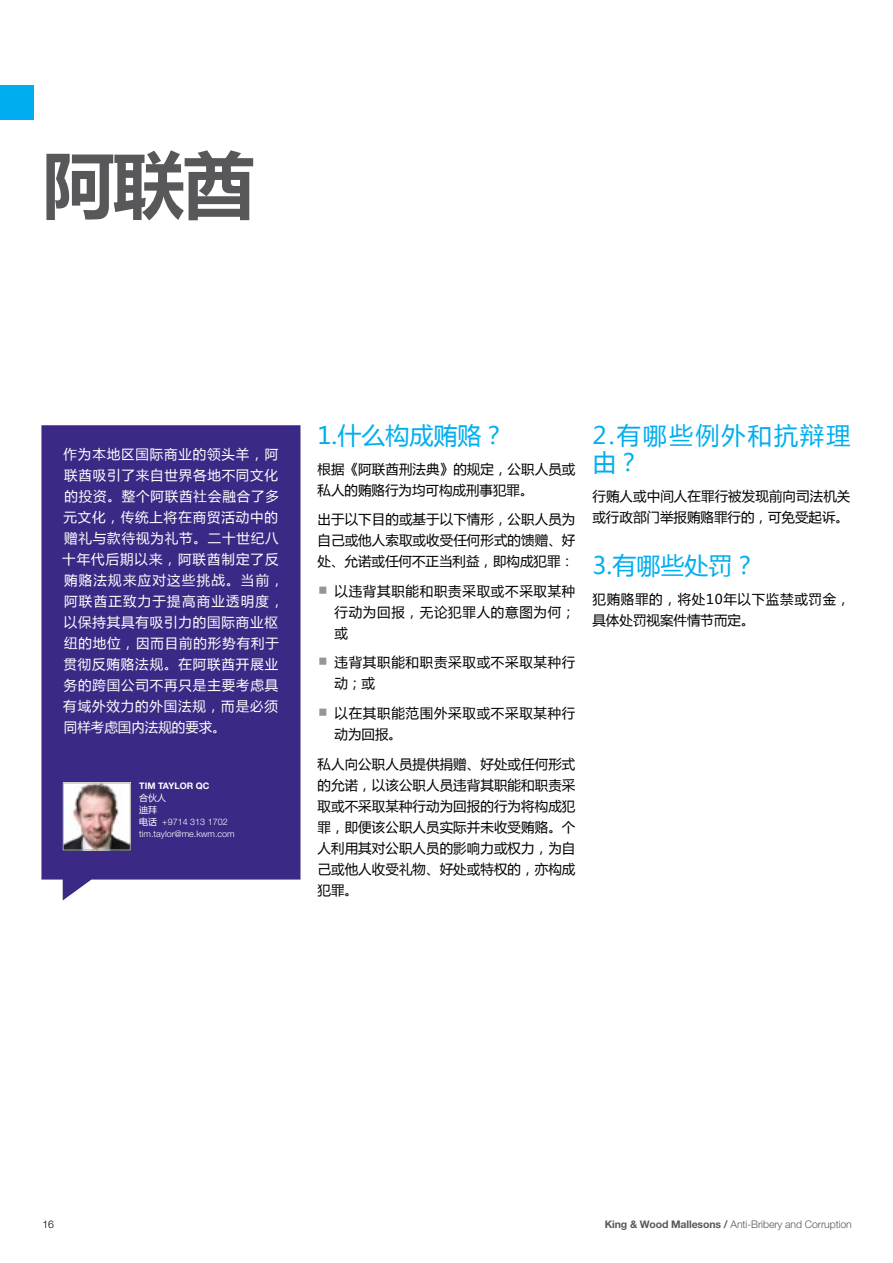
<style>
.page{position:relative;width:893px;height:1263px;background:#fff}
.page>*{position:absolute;margin:0;border:0;box-sizing:border-box;transform-origin:0 0}
.t1{font:700 72px "Microsoft Ya Hei";color:#58585b}
.t2{font:24px "Microsoft Ya Hei";color:#00aeef}
.t3{font:24px/27px "Microsoft Ya Hei";letter-spacing:.09em;color:#00aeef}
.t4{font:13.5px/21px "Microsoft Ya Hei";letter-spacing:.005em;color:#000;text-align:justify}
.t5{font:13.5px/21px "Microsoft Ya Hei";letter-spacing:.065em;color:#fff}
.t6{font:13.5px/21px "Microsoft Ya Hei";letter-spacing:.055em;color:#000}
.t7{font:13.5px/21px "Microsoft Ya Hei";letter-spacing:.05em;color:#000}
.t8{font:300 10.5px "Helvetica Neue LT Std";letter-spacing:-.01em;color:#58585b}
.t9{font:300 10.5px "Helvetica Neue LT Std";color:#000}
.t10{font:300 9px/12px "Helvetica Neue LT Std";color:#fff}
.t11{font:700 9px "Helvetica Neue LT Std";color:#fff}
.t12{font:9px/12px "Microsoft Ya Hei";color:#fff}
.s1{font-family:"Microsoft Ya Hei";font-weight:400}
.s2{font-weight:700}
</style>
<div class="page">
<div style="left:0;top:85px;width:34px;height:34px;background:#00aeef"></div>
<div style="left:41px;top:425px;width:259px;height:475px;background:#3c2885"></div>
<img style="left:65px;top:784px;width:64px;height:64px">
<div style="left:63px;top:782px;width:68px;height:68px;border:1px solid #a7a9ac"></div>
<h1 class="t1" style="left:43px;top:134px;width:214px">阿联酋</h1>
<p class="t5" style="left:62px;top:443px;width:223px">作为本地区国际商业的领头羊，阿联酋吸引了来自世界各地不同文化的投资。整个阿联酋社会融合了多元文化，传统上将在商贸活动中的赠礼与款待视为礼节。二十世纪八十年代后期以来，阿联酋制定了反贿赂法规来应对这些挑战。当前，阿联酋正致力于提高商业透明度，以保持其具有吸引力的国际商业枢纽的地位，因而目前的形势有利于贯彻反贿赂法规。在阿联酋开展业务的跨国公司不再只是主要考虑具有域外效力的外国法规，而是必须同样考虑国内法规的要求。</p>
<p class="t11" style="left:139px;top:780px;width:72px">Tim taylor qc</p>
<p class="t12" style="left:139px;top:791px;width:28px">合伙人迪拜</p>
<p class="t10" style="left:139px;top:815px;width:97px"><span class="s1">电话</span> +9714 313 1702 tim.taylor@me.kwm.com</p>
<h2 class="t2" style="left:317px;top:420px;width:189px">1.什么构成贿赂？</h2>
<p class="t4" style="left:317px;top:458px;width:259px">根据《阿联酋刑法典》的规定，公职人员或私人的贿赂行为均可构成刑事犯罪。</p>
<p class="t4" style="left:317px;top:509px;width:259px">出于以下目的或基于以下情形，公职人员为自己或他人索取或收受任何形式的馈赠、好处、允诺或任何不正当利益，即构成犯罪：</p>
<p class="t4" style="left:334px;top:580px;width:242px">以违背其职能和职责采取或不采取某种行动为回报，无论犯罪人的意图为何；或</p>
<p class="t6" style="left:334px;top:652px;width:242px">违背其职能和职责采取或不采取某种行动；或</p>
<p class="t6" style="left:334px;top:702px;width:242px">以在其职能范围外采取或不采取某种行动为回报。</p>
<p class="t4" style="left:317px;top:753px;width:259px">私人向公职人员提供捐赠、好处或任何形式的允诺，以该公职人员违背其职能和职责采取或不采取某种行动为回报的行为将构成犯罪，即便该公职人员实际并未收受贿赂。个人利用其对公职人员的影响力或权力，为自己或他人收受礼物、好处或特权的，亦构成犯罪。</p>
<h2 class="t3" style="left:592px;top:422px;width:259px">2.有哪些例外和抗辩理由？</h2>
<p class="t4" style="left:592px;top:485px;width:259px">行贿人或中间人在罪行被发现前向司法机关或行政部门举报贿赂罪行的，可免受起诉。</p>
<h2 class="t2" style="left:592px;top:550px;width:165px">3.有哪些处罚？</h2>
<p class="t7" style="left:592px;top:588px;width:259px">犯贿赂罪的，将处10年以下监禁或罚金，具体处罚视案件情节而定。</p>
<p class="t9" style="left:43px;top:1218px;width:13px">16</p>
<p class="t8" style="left:605px;top:1218px;width:249px"><span class="s2">King &amp; Wood Mallesons /</span> Anti-Bribery and Corruption</p>
</div>
